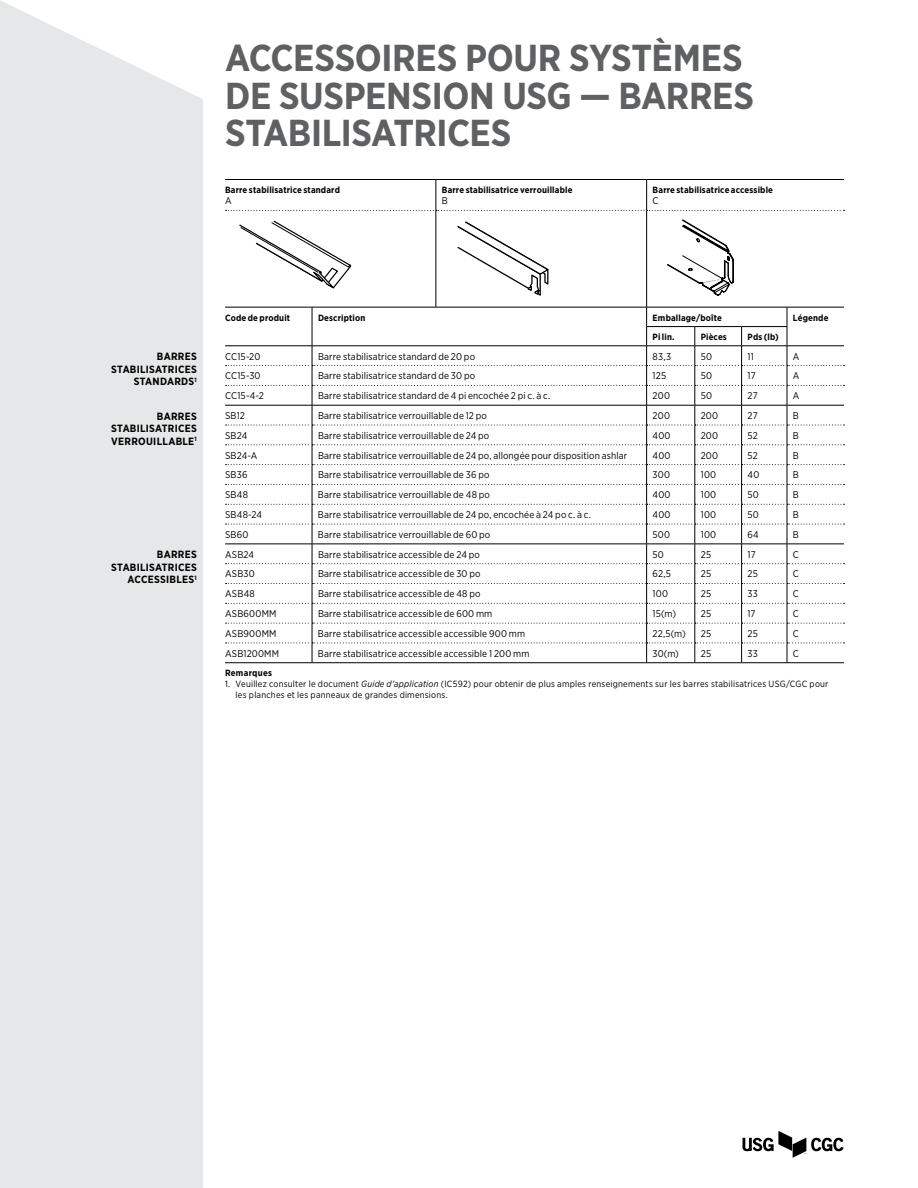
<style>
.page{position:relative;width:918px;height:1188px;background:#fff}
.page>*{position:absolute;margin:0;border:0;box-sizing:border-box;transform-origin:0 0}
.t1{font:700 37.5px/37.5px "Gotham Narrow";letter-spacing:-.01em;color:#5f6062}
.t2{font:700 10.5px/12.6px "Gotham Narrow";letter-spacing:.025em;color:#000;text-align:right}
.t3{font:9.75px "Gotham Narrow";letter-spacing:.01em;color:#000}
.t4{font:9px/10.8px "Gotham Narrow";letter-spacing:.025em;color:#000}
.t5{font:700 9px "Gotham Narrow";letter-spacing:.015em;color:#000}
.s1{font-style:italic}
</style>
<div class="page">
<svg style="left:743px;top:1131px;width:101px;height:27px"></svg>
<div style="left:0;top:0;width:203px;height:1188px;background:#e6e7e8"></div>
<hr style="left:436px;top:180px;width:1px;height:30px;background:#000">
<hr style="left:436px;top:211px;width:1px;height:96px;background:#000">
<hr style="left:646px;top:180px;width:1px;height:30px;background:#000">
<hr style="left:646px;top:211px;width:1px;height:96px;background:#000">
<hr style="left:225px;top:307px;width:211px;height:1px;background:#000">
<hr style="left:225px;top:179px;width:211px;height:1px;background:#000">
<hr style="left:436px;top:179px;width:211px;height:1px;background:#000">
<hr style="left:647px;top:179px;width:197px;height:1px;background:#000">
<svg style="left:226px;top:210px;width:619px;height:1px"></svg>
<svg style="left:239px;top:220px;width:112px;height:69px"></svg>
<svg style="left:457px;top:221px;width:92px;height:75px"></svg>
<svg style="left:667px;top:219px;width:67px;height:77px"></svg>
<hr style="left:225px;top:662px;width:87px;height:1px;background:#000">
<hr style="left:225px;top:405px;width:87px;height:1px;background:#000">
<hr style="left:225px;top:544px;width:87px;height:1px;background:#000">
<hr style="left:225px;top:346px;width:87px;height:1px;background:#000">
<svg style="left:226px;top:307px;width:619px;height:356px"></svg>
<h1 class="t1" style="left:225px;top:39px;width:531px">ACCESSOIRES POUR SYSTÈMES<br>DE SUSPENSION USG — BARRES<br>STABILISATRICES</h1>
<p class="t5" style="left:225px;top:184px;width:116px">Barre stabilisatrice standard</p>
<p class="t3" style="left:225px;top:195px;width:8px">A</p>
<p class="t5" style="left:442px;top:184px;width:132px">Barre stabilisatrice verrouillable</p>
<p class="t3" style="left:442px;top:195px;width:8px">B</p>
<p class="t5" style="left:653px;top:184px;width:122px">Barre stabilisatrice accessible</p>
<p class="t3" style="left:653px;top:195px;width:7px">C</p>
<p class="t5" style="left:225px;top:312px;width:67px">Code de produit</p>
<p class="t5" style="left:318px;top:312px;width:49px">Description</p>
<p class="t5" style="left:653px;top:312px;width:71px">Emballage/boîte</p>
<p class="t5" style="left:793px;top:312px;width:37px">Légende</p>
<p class="t5" style="left:653px;top:331px;width:23px">Pi lin.</p>
<p class="t5" style="left:701px;top:331px;width:28px">Pièces</p>
<p class="t5" style="left:748px;top:331px;width:33px">Pds (lb)</p>
<p class="t2" style="left:111px;top:350px;width:87px">BARRES<br>STABILISATRICES<br>STANDARDS<sup>1</sup></p>
<p class="t3" style="left:225px;top:350px;width:37px">CC15-20</p>
<p class="t3" style="left:318px;top:350px;width:159px">Barre stabilisatrice standard de 20 po</p>
<p class="t3" style="left:653px;top:350px;width:20px">83,3</p>
<p class="t3" style="left:701px;top:350px;width:13px">50</p>
<p class="t3" style="left:748px;top:350px;width:8px">11</p>
<p class="t3" style="left:793px;top:350px;width:8px">A</p>
<p class="t3" style="left:225px;top:370px;width:37px">CC15-30</p>
<p class="t3" style="left:318px;top:370px;width:159px">Barre stabilisatrice standard de 30 po</p>
<p class="t3" style="left:653px;top:370px;width:15px">125</p>
<p class="t3" style="left:701px;top:370px;width:13px">50</p>
<p class="t3" style="left:748px;top:370px;width:10px">17</p>
<p class="t3" style="left:793px;top:370px;width:8px">A</p>
<p class="t3" style="left:225px;top:390px;width:40px">CC15-4-2</p>
<p class="t3" style="left:318px;top:390px;width:234px">Barre stabilisatrice standard de 4 pi encochée 2 pi c. à c.</p>
<p class="t3" style="left:653px;top:390px;width:19px">200</p>
<p class="t3" style="left:701px;top:390px;width:13px">50</p>
<p class="t3" style="left:748px;top:390px;width:12px">27</p>
<p class="t3" style="left:793px;top:390px;width:8px">A</p>
<p class="t2" style="left:111px;top:410px;width:87px;text-align:justify;text-indent:46px">BARRES STABILISATRICES VERROUILLABLE<sup>1</sup></p>
<p class="t3" style="left:225px;top:410px;width:21px">SB12</p>
<p class="t3" style="left:318px;top:410px;width:170px">Barre stabilisatrice verrouillable de 12 po</p>
<p class="t3" style="left:653px;top:410px;width:19px">200</p>
<p class="t3" style="left:701px;top:410px;width:19px">200</p>
<p class="t3" style="left:748px;top:410px;width:12px">27</p>
<p class="t3" style="left:793px;top:410px;width:8px">B</p>
<p class="t3" style="left:225px;top:429px;width:24px">SB24</p>
<p class="t3" style="left:318px;top:429px;width:173px">Barre stabilisatrice verrouillable de 24 po</p>
<p class="t3" style="left:653px;top:429px;width:20px">400</p>
<p class="t3" style="left:701px;top:429px;width:19px">200</p>
<p class="t3" style="left:748px;top:429px;width:12px">52</p>
<p class="t3" style="left:793px;top:429px;width:8px">B</p>
<p class="t3" style="left:225px;top:449px;width:34px">SB24-A</p>
<p class="t3" style="left:318px;top:449px;width:311px">Barre stabilisatrice verrouillable de 24 po, allongée pour disposition ashlar</p>
<p class="t3" style="left:653px;top:449px;width:20px">400</p>
<p class="t3" style="left:701px;top:449px;width:19px">200</p>
<p class="t3" style="left:748px;top:449px;width:12px">52</p>
<p class="t3" style="left:793px;top:449px;width:8px">B</p>
<p class="t3" style="left:225px;top:469px;width:24px">SB36</p>
<p class="t3" style="left:318px;top:469px;width:173px">Barre stabilisatrice verrouillable de 36 po</p>
<p class="t3" style="left:653px;top:469px;width:19px">300</p>
<p class="t3" style="left:701px;top:469px;width:17px">100</p>
<p class="t3" style="left:748px;top:469px;width:13px">40</p>
<p class="t3" style="left:793px;top:469px;width:8px">B</p>
<p class="t3" style="left:225px;top:489px;width:25px">SB48</p>
<p class="t3" style="left:318px;top:489px;width:173px">Barre stabilisatrice verrouillable de 48 po</p>
<p class="t3" style="left:653px;top:489px;width:20px">400</p>
<p class="t3" style="left:701px;top:489px;width:17px">100</p>
<p class="t3" style="left:748px;top:489px;width:13px">50</p>
<p class="t3" style="left:793px;top:489px;width:8px">B</p>
<p class="t3" style="left:225px;top:509px;width:39px">SB48-24</p>
<p class="t3" style="left:318px;top:509px;width:274px">Barre stabilisatrice verrouillable de 24 po, encochée à 24 po c. à c.</p>
<p class="t3" style="left:653px;top:509px;width:20px">400</p>
<p class="t3" style="left:701px;top:509px;width:17px">100</p>
<p class="t3" style="left:748px;top:509px;width:13px">50</p>
<p class="t3" style="left:793px;top:509px;width:8px">B</p>
<p class="t3" style="left:225px;top:528px;width:25px">SB60</p>
<p class="t3" style="left:318px;top:528px;width:174px">Barre stabilisatrice verrouillable de 60 po</p>
<p class="t3" style="left:653px;top:528px;width:19px">500</p>
<p class="t3" style="left:701px;top:528px;width:17px">100</p>
<p class="t3" style="left:748px;top:528px;width:13px">64</p>
<p class="t3" style="left:793px;top:528px;width:8px">B</p>
<p class="t2" style="left:111px;top:548px;width:87px">BARRES<br>STABILISATRICES<br>ACCESSIBLES<sup>1</sup></p>
<p class="t3" style="left:225px;top:548px;width:31px">ASB24</p>
<p class="t3" style="left:318px;top:548px;width:163px">Barre stabilisatrice accessible de 24 po</p>
<p class="t3" style="left:653px;top:548px;width:13px">50</p>
<p class="t3" style="left:701px;top:548px;width:12px">25</p>
<p class="t3" style="left:748px;top:548px;width:10px">17</p>
<p class="t3" style="left:793px;top:548px;width:7px">C</p>
<p class="t3" style="left:225px;top:568px;width:31px">ASB30</p>
<p class="t3" style="left:318px;top:568px;width:164px">Barre stabilisatrice accessible de 30 po</p>
<p class="t3" style="left:653px;top:568px;width:20px">62,5</p>
<p class="t3" style="left:701px;top:568px;width:12px">25</p>
<p class="t3" style="left:748px;top:568px;width:12px">25</p>
<p class="t3" style="left:793px;top:568px;width:7px">C</p>
<p class="t3" style="left:225px;top:588px;width:31px">ASB48</p>
<p class="t3" style="left:318px;top:588px;width:164px">Barre stabilisatrice accessible de 48 po</p>
<p class="t3" style="left:653px;top:588px;width:17px">100</p>
<p class="t3" style="left:701px;top:588px;width:12px">25</p>
<p class="t3" style="left:748px;top:588px;width:12px">33</p>
<p class="t3" style="left:793px;top:588px;width:7px">C</p>
<p class="t3" style="left:225px;top:608px;width:53px">ASB600MM</p>
<p class="t3" style="left:318px;top:608px;width:176px">Barre stabilisatrice accessible de 600 mm</p>
<p class="t3" style="left:653px;top:608px;width:25px">15(m)</p>
<p class="t3" style="left:701px;top:608px;width:12px">25</p>
<p class="t3" style="left:748px;top:608px;width:10px">17</p>
<p class="t3" style="left:793px;top:608px;width:7px">C</p>
<p class="t3" style="left:225px;top:627px;width:53px">ASB900MM</p>
<p class="t3" style="left:318px;top:627px;width:209px">Barre stabilisatrice accessible accessible 900 mm</p>
<p class="t3" style="left:653px;top:627px;width:35px">22,5(m)</p>
<p class="t3" style="left:701px;top:627px;width:12px">25</p>
<p class="t3" style="left:748px;top:627px;width:12px">25</p>
<p class="t3" style="left:793px;top:627px;width:7px">C</p>
<p class="t3" style="left:225px;top:647px;width:56px">ASB1200MM</p>
<p class="t3" style="left:318px;top:647px;width:213px">Barre stabilisatrice accessible accessible 1 200 mm</p>
<p class="t3" style="left:653px;top:647px;width:28px">30(m)</p>
<p class="t3" style="left:701px;top:647px;width:12px">25</p>
<p class="t3" style="left:748px;top:647px;width:12px">33</p>
<p class="t3" style="left:793px;top:647px;width:7px">C</p>
<p class="t5" style="left:225px;top:667px;width:48px">Remarques</p>
<p class="t4" style="left:236px;top:678px;width:594px;text-indent:-11px">1. Veuillez consulter le document <span class="s1">Guide d’application</span> (IC592) pour obtenir de plus amples renseignements sur les barres stabilisatrices USG/CGC pour les planches et les panneaux de grandes dimensions.</p>
</div>
